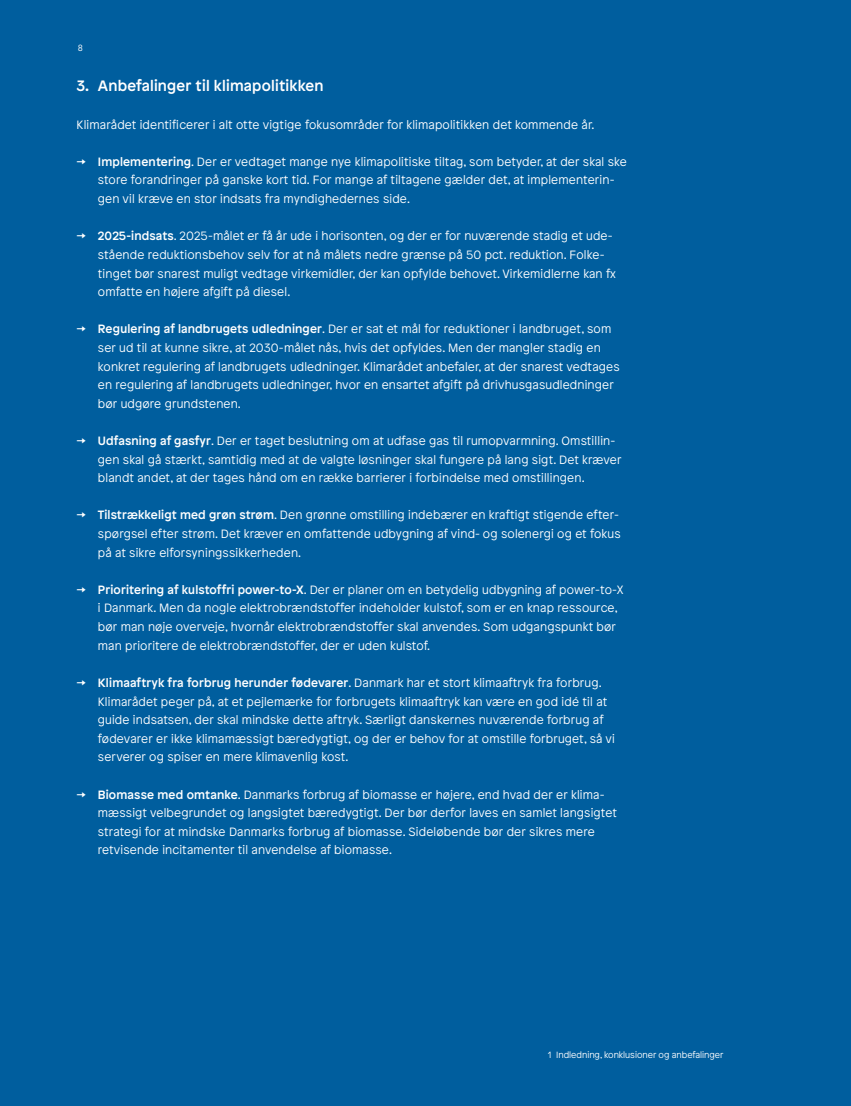
<style>
.page{position:relative;width:851px;height:1106px;background:#fff}
.page>*{position:absolute;margin:0;border:0;box-sizing:border-box;transform-origin:0 0}
.t1{font:500 15px "Patron";letter-spacing:.015em;color:#fff}
.t2{font:300 12px/18.6px "Patron";letter-spacing:.015em;color:#fff}
.t3{font:300 9px "Patron";color:#fff}
.s1{font-weight:400}
.s2{font-weight:500}
</style>
<div class="page">
<div style="left:0;top:0;width:850px;height:1106px;background:#005e9e"></div>
<p class="t3" style="left:78px;top:41px;width:7px">8</p>
<p class="t1" style="left:77px;top:75px;width:248px">3. Anbefalinger til klimapolitikken</p>
<p class="t2" style="left:77px;top:114px;width:519px">Klimarådet identificerer i alt otte vigtige fokusområder for klimapolitikken det kommende år.</p>
<p class="t2" style="left:98px;top:152px;width:530px;text-indent:-21px"><span class="s1">→</span> <span class="s2">Implementering</span>. Der er vedtaget mange nye klimapolitiske tiltag, som betyder, at der skal ske store forandringer på ganske kort tid. For mange af tiltagene gælder det, at implementerin&shy;gen vil kræve en stor indsats fra myndighedernes side.</p>
<p class="t2" style="left:98px;top:226px;width:519px;text-indent:-21px"><span class="s1">→</span> <span class="s2">2025-indsats</span>. 2025-målet er få år ude i horisonten, og der er for nuværende stadig et ude&shy;stående reduktionsbehov selv for at nå målets nedre grænse på 50 pct. reduktion. Folke&shy;tinget bør snarest muligt vedtage virkemidler, der kan opfylde behovet. Virkemidlerne kan fx omfatte en højere afgift på diesel.</p>
<p class="t2" style="left:98px;top:319px;width:523px;text-indent:-21px"><span class="s1">→</span> <span class="s2">Regulering af landbrugets udledninger</span>. Der er sat et mål for reduktioner i landbruget, som ser ud til at kunne sikre, at 2030-målet nås, hvis det opfyldes. Men der mangler stadig en konkret regulering af landbrugets udledninger. Klimarådet anbefaler, at der snarest vedtages en regulering af landbrugets udledninger, hvor en ensartet afgift på drivhusgasudledninger bør udgøre grundstenen.</p>
<p class="t2" style="left:98px;top:431px;width:525px;text-indent:-21px"><span class="s1">→</span> <span class="s2">Udfasning af gasfyr</span>. Der er taget beslutning om at udfase gas til rumopvarmning. Omstillin&shy;gen skal gå stærkt, samtidig med at de valgte løsninger skal fungere på lang sigt. Det kræver blandt andet, at der tages hånd om en række barrierer i forbindelse med omstillingen.</p>
<p class="t2" style="left:98px;top:505px;width:524px;text-indent:-21px"><span class="s1">→</span> <span class="s2">Tilstrækkeligt med grøn strøm</span>. Den grønne omstilling indebærer en kraftigt stigende efter&shy;spørgsel efter strøm. Det kræver en omfattende udbygning af vind- og solenergi og et fokus på at sikre elforsyningssikkerheden.</p>
<p class="t2" style="left:98px;top:579px;width:527px;text-indent:-21px"><span class="s1">→</span> <span class="s2">Prioritering af kulstoffri power-to-X</span>. Der er planer om en betydelig udbygning af power-to-X i Danmark. Men da nogle elektrobrændstoffer indeholder kulstof, som er en knap ressource, bør man nøje overveje, hvornår elektrobrændstoffer skal anvendes. Som udgangspunkt bør man prioritere de elektrobrændstoffer, der er uden kulstof.</p>
<p class="t2" style="left:98px;top:672px;width:518px;text-indent:-21px"><span class="s1">→</span> <span class="s2">Klimaaftryk fra forbrug herunder fødevarer</span>. Danmark har et stort klimaaftryk fra forbrug.<br>Klimarådet peger på, at et pejlemærke for forbrugets klimaaftryk kan være en god idé til at guide indsatsen, der skal mindske dette aftryk. Særligt danskernes nuværende forbrug af fødevarer er ikke klimamæssigt bæredygtigt, og der er behov for at omstille forbruget, så vi serverer og spiser en mere klimavenlig kost.</p>
<p class="t2" style="left:98px;top:784px;width:520px;text-indent:-21px"><span class="s1">→</span> <span class="s2">Biomasse med omtanke</span>. Danmarks forbrug af biomasse er højere, end hvad der er klima&shy;mæssigt velbegrundet og langsigtet bæredygtigt. Der bør derfor laves en samlet langsigtet strategi for at mindske Danmarks forbrug af biomasse. Sideløbende bør der sikres mere retvisende incitamenter til anvendelse af biomasse.</p>
<p class="t3" style="left:548px;top:1048px;width:177px">1 Indledning, konklusioner og anbefalinger</p>
</div>
